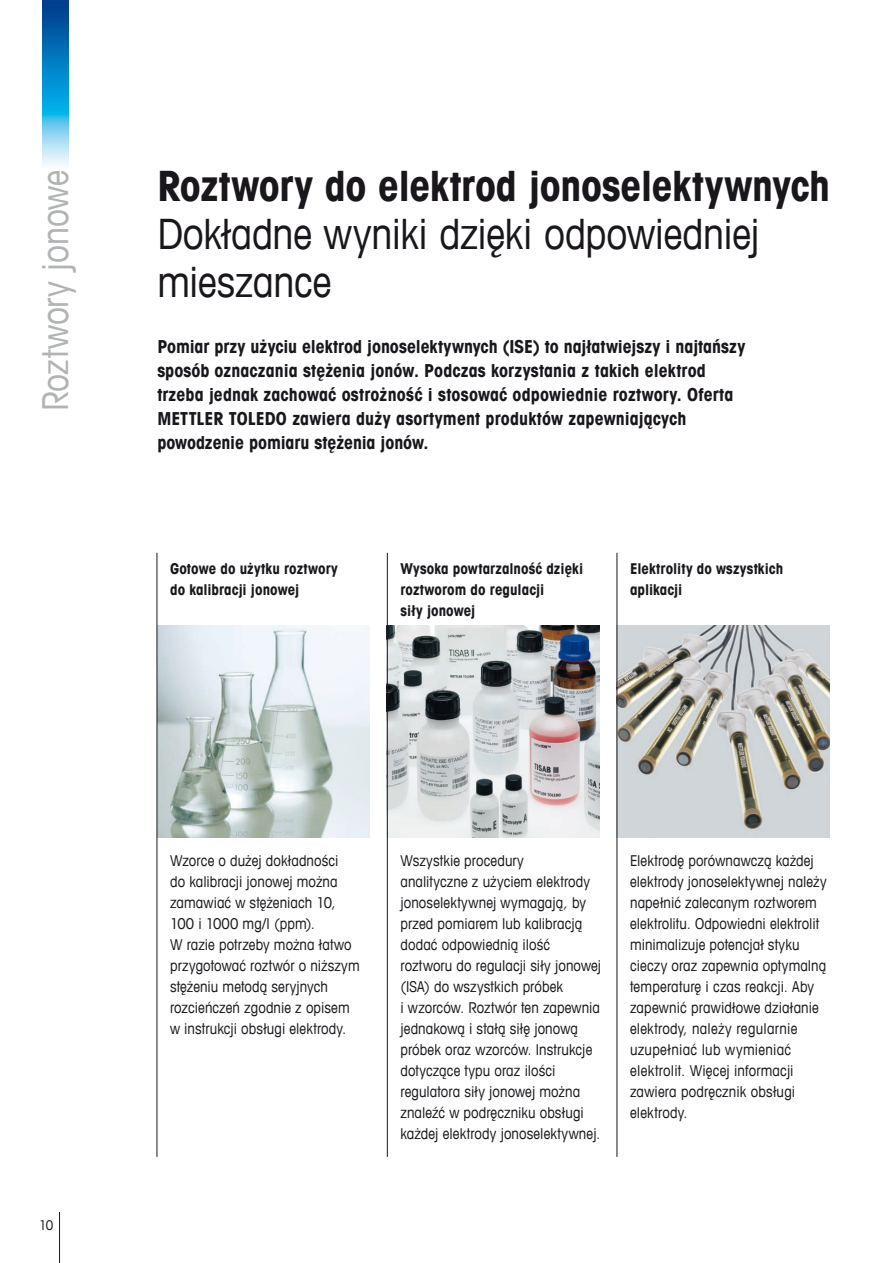
<style>
.page{position:relative;width:893px;height:1263px;background:#fff}
.page>*{position:absolute;margin:0;border:0;box-sizing:border-box;transform-origin:0 0}
._2_Title_Book_28_32{font:condensed 42px/48px "Avant Garde Com";letter-spacing:-.01em;color:#1a171c}
._2_Title_Book_28_32-2{font:700 condensed 42px "Avant Garde Com";letter-spacing:-.01em;color:#1a171c}
.t1{font:condensed 36px "Avant Garde Com";letter-spacing:-.01em;color:#b1b3b4}
._10_Lead_with_bullet{font:700 condensed 18px/24px "Avant Garde Com";color:#1a171c}
._12_Running_Text_Boo{font:condensed 15px/21px "Avant Garde Com";letter-spacing:.005em;color:#1a171c}
._12_Running_Text_Boo-2{font:700 condensed 15px/21px "Avant Garde Com";letter-spacing:.005em;color:#1a171c}
.t2{font:condensed 13.5px "Avant Garde Com";color:#1a171c}
</style>
<div class="page">
<hr style="left:59px;top:1212px;width:1px;height:51px;background:#1a171c">
<img style="left:43px;top:0;width:25px;height:166px">
<img style="left:388px;top:625px;width:212px;height:213px">
<img style="left:158px;top:625px;width:212px;height:213px">
<img style="left:618px;top:625px;width:211px;height:213px">
<hr style="left:157px;top:553px;width:1px;height:604px;background:#1a171c">
<hr style="left:387px;top:553px;width:1px;height:604px;background:#1a171c">
<hr style="left:617px;top:553px;width:1px;height:604px;background:#1a171c">
<p class="t1" style="left:33px;top:411px;width:242px;rotate:-90deg">Roztwory jonowe</p>
<p class="_2_Title_Book_28_32-2" style="left:157px;top:158px;width:674px">Roztwory do elektrod jonoselektywnych</p>
<p class="_2_Title_Book_28_32" style="left:157px;top:208px;width:604px">Dokładne wyniki dzięki odpowiedniej mieszance</p>
<p class="_10_Lead_with_bullet" style="left:157px;top:334px;width:590px">Pomiar przy użyciu elektrod jonoselektywnych (ISE) to najłatwiejszy i najtańszy sposób oznaczania stężenia jonów. Podczas korzystania z takich elektrod trzeba jednak zachować ostrożność i stosować odpowiednie roztwory. Oferta METTLER TOLEDO zawiera duży asortyment produktów zapewniających powodzenie pomiaru stężenia jonów.</p>
<p class="_12_Running_Text_Boo-2" style="left:170px;top:558px;width:169px">Gotowe do użytku roztwory do kalibracji jonowej</p>
<p class="_12_Running_Text_Boo-2" style="left:400px;top:558px;width:184px">Wysoka powtarzalność dzięki roztworom do regulacji<br>siły jonowej</p>
<p class="_12_Running_Text_Boo-2" style="left:630px;top:558px;width:155px">Elektrolity do wszystkich aplikacji</p>
<p class="t2" style="left:39px;top:1217px;width:16px">10</p>
<p class="_12_Running_Text_Boo" style="left:170px;top:849px;width:191px">Wzorce o dużej dokładności<br>do kalibracji jonowej można zamawiać w stężeniach 10,<br>100 i 1000 mg/l (ppm).<br>W razie potrzeby można łatwo przygotować roztwór o niższym stężeniu metodą seryjnych rozcieńczeń zgodnie z opisem w instrukcji obsługi elektrody.</p>
<p class="_12_Running_Text_Boo" style="left:400px;top:849px;width:202px">Wszystkie procedury<br>analityczne z użyciem elektrody jonoselektywnej wymagają, by przed pomiarem lub kalibracją dodać odpowiednią ilość roztworu do regulacji siły jonowej (ISA) do wszystkich próbek<br>i wzorców. Roztwór ten zapewnia jednakową i stałą siłę jonową próbek oraz wzorców. Instrukcje dotyczące typu oraz ilości regulatora siły jonowej można znaleźć w podręczniku obsługi każdej elektrody jonoselektywnej.</p>
<p class="_12_Running_Text_Boo" style="left:630px;top:849px;width:198px">Elektrodę porównawczą każdej elektrody jonoselektywnej należy napełnić zalecanym roztworem elektrolitu. Odpowiedni elektrolit minimalizuje potencjał styku cieczy oraz zapewnia optymalną temperaturę i czas reakcji. Aby zapewnić prawidłowe działanie elektrody, należy regularnie uzupełniać lub wymieniać elektrolit. Więcej informacji zawiera podręcznik obsługi elektrody.</p>
</div>
